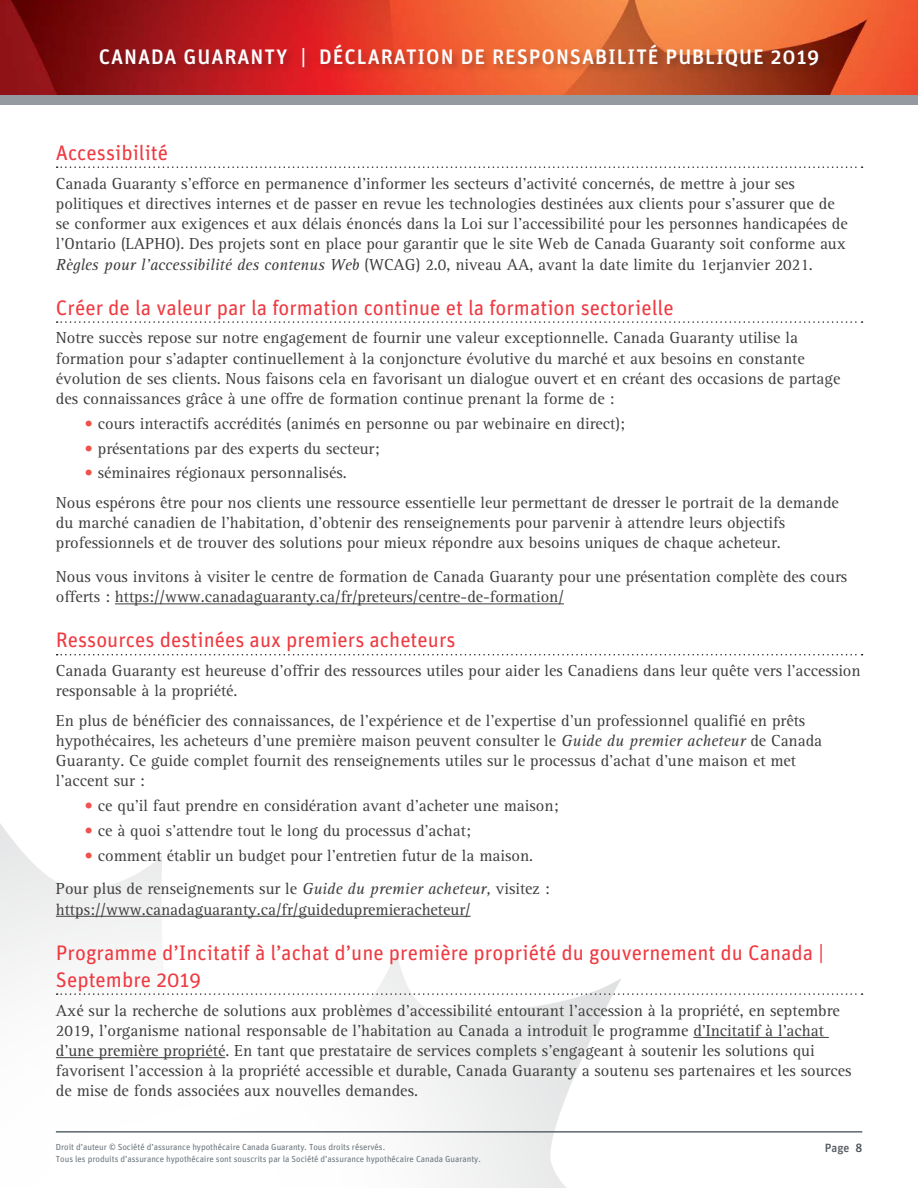
<style>
.page{position:relative;width:918px;height:1188px;background:#fff}
.page>*{position:absolute;margin:0;border:0;box-sizing:border-box;transform-origin:0 0}
.Subhead_2{font:21px/27px "Unit OT";color:#ee3a41}
.t1{font:500 21px "Unit";letter-spacing:.045em;color:#fff}
.CG_body{font:16.5px/20.2px "Rotis Serif";color:#3e3e3f}
.t2{font:500 12px "Unit";color:#595e65}
.t3{font:8.85px/12.1px "Unit OT";letter-spacing:-.005em;color:#6a757b}
.s1{font-style:italic}
.s2{color:#f0524f}
.s3{color:#4c5159}
</style>
<div class="page">
<img style="left:0;top:0;width:918px;height:95px">
<div style="left:98px;top:43px;width:730px;height:34px;background:#231f20;opacity:.3"></div>
<div style="left:0;top:95px;width:918px;height:10px;background:#9599a0"></div>
<img style="left:0;top:823px;width:621px;height:365px">
<hr style="left:56px;top:1131px;width:806px;height:2px;background:#5c676d">
<svg style="left:57px;top:166px;width:806px;height:2px"></svg>
<svg style="left:57px;top:321px;width:806px;height:2px"></svg>
<hr style="left:115px;top:603px;width:449px;height:1px;background:#3e3e3f">
<svg style="left:57px;top:654px;width:806px;height:1px"></svg>
<hr style="left:56px;top:916px;width:415px;height:1px;background:#3e3e3f">
<svg style="left:57px;top:993px;width:806px;height:2px"></svg>
<hr style="left:693px;top:1037px;width:136px;height:1px;background:#3e3e3f">
<hr style="left:56px;top:1057px;width:169px;height:1px;background:#3e3e3f">
<p class="t1" style="left:99px;top:44px;width:722px">CANADA GUARANTY | DÉCLARATION DE RESPONSABILITÉ PUBLIQUE 2019</p>
<p class="Subhead_2" style="left:56px;top:139px;width:114px">Accessibilité</p>
<p class="CG_body" style="left:56px;top:173px;width:793px">Canada Guaranty s’efforce en permanence d’informer les secteurs d’activité concernés, de mettre à jour ses politiques et directives internes et de passer en revue les technologies destinées aux clients pour s’assurer que de se conformer aux exigences et aux délais énoncés dans la Loi sur l’accessibilité pour les personnes handicapées de l’Ontario (LAPHO). Des projets sont en place pour garantir que le site Web de Canada Guaranty soit conforme aux <span class="s1">Règles pour l’accessibilité des contenus Web</span> (WCAG) 2.0, niveau AA, avant la date limite du 1erjanvier 2021.</p>
<p class="Subhead_2" style="left:56px;top:294px;width:619px">Créer de la valeur par la formation continue et la formation sectorielle</p>
<p class="CG_body" style="left:56px;top:328px;width:786px">Notre succès repose sur notre engagement de fournir une valeur exceptionnelle. Canada Guaranty utilise la formation pour s’adapter continuellement à la conjoncture évolutive du marché et aux besoins en constante évolution de ses clients. Nous faisons cela en favorisant un dialogue ouvert et en créant des occasions de partage des connaissances grâce à une offre de formation continue prenant la forme de :</p>
<p class="CG_body" style="left:84px;top:414px;width:542px"><span class="s2">•</span> cours interactifs accrédités (animés en personne ou par webinaire en direct);</p>
<p class="CG_body" style="left:84px;top:439px;width:296px"><span class="s2">•</span> présentations par des experts du secteur;</p>
<p class="CG_body" style="left:84px;top:463px;width:264px"><span class="s2">•</span> séminaires régionaux personnalisés.</p>
<p class="CG_body" style="left:56px;top:493px;width:785px">Nous espérons être pour nos clients une ressource essentielle leur permettant de dresser le portrait de la demande du marché canadien de l’habitation, d’obtenir des renseignements pour parvenir à attendre leurs objectifs professionnels et de trouver des solutions pour mieux répondre aux besoins uniques de chaque acheteur.</p>
<p class="CG_body" style="left:56px;top:567px;width:793px">Nous vous invitons à visiter le centre de formation de Canada Guaranty pour une présentation complète des cours offerts : https://www.canadaguaranty.ca/fr/preteurs/centre-de-formation/</p>
<p class="Subhead_2" style="left:56px;top:627px;width:401px">Ressources destinées aux premiers acheteurs</p>
<p class="CG_body" style="left:56px;top:661px;width:806px">Canada Guaranty est heureuse d’offrir des ressources utiles pour aider les Canadiens dans leur quête vers l’accession responsable à la propriété.</p>
<p class="CG_body" style="left:56px;top:711px;width:768px">En plus de bénéficier des connaissances, de l’expérience et de l’expertise d’un professionnel qualifié en prêts hypothécaires, les acheteurs d’une première maison peuvent consulter le <span class="s1">Guide du premier acheteur</span> de Canada Guaranty. Ce guide complet fournit des renseignements utiles sur le processus d’achat d’une maison et met l’accent sur :</p>
<p class="CG_body" style="left:84px;top:796px;width:476px"><span class="s2">•</span> ce qu’il faut prendre en considération avant d’acheter une maison;</p>
<p class="CG_body" style="left:84px;top:821px;width:388px"><span class="s2">•</span> ce à quoi s’attendre tout le long du processus d’achat;</p>
<p class="CG_body" style="left:84px;top:846px;width:450px"><span class="s2">•</span> comment établir un budget pour l’entretien futur de la maison.</p>
<p class="CG_body" style="left:56px;top:879px;width:495px">Pour plus de renseignements sur le <span class="s1">Guide du premier acheteur,</span> visitez : https://www.canadaguaranty.ca/fr/guidedupremieracheteur/</p>
<p class="Subhead_2" style="left:56px;top:939px;width:770px">Programme d’Incitatif à l’achat d’une première propriété du gouvernement du Canada |<br>Septembre 2019</p>
<p class="CG_body" style="left:56px;top:1000px;width:797px">Axé sur la recherche de solutions aux problèmes d’accessibilité entourant l’accession à la propriété, en septembre 2019, l’organisme national responsable de l’habitation au Canada a introduit le programme d’Incitatif à l’achat d’une première propriété. En tant que prestataire de services complets s’engageant à soutenir les solutions qui favorisent l’accession à la propriété accessible et durable, Canada Guaranty a soutenu ses partenaires et les sources de mise de fonds associées aux nouvelles demandes.</p>
<p class="t3" style="left:56px;top:1141px;width:427px">Droit d’auteur © Société d’assurance hypothécaire Canada Guaranty. Tous droits réservés.<br>Tous les produits d’assurance hypothécaire sont souscrits par la Société d’assurance hypothécaire Canada Guaranty.</p>
<p class="t2" style="left:825px;top:1141px;width:39px">Page <span class="s3">8</span></p>
</div>
